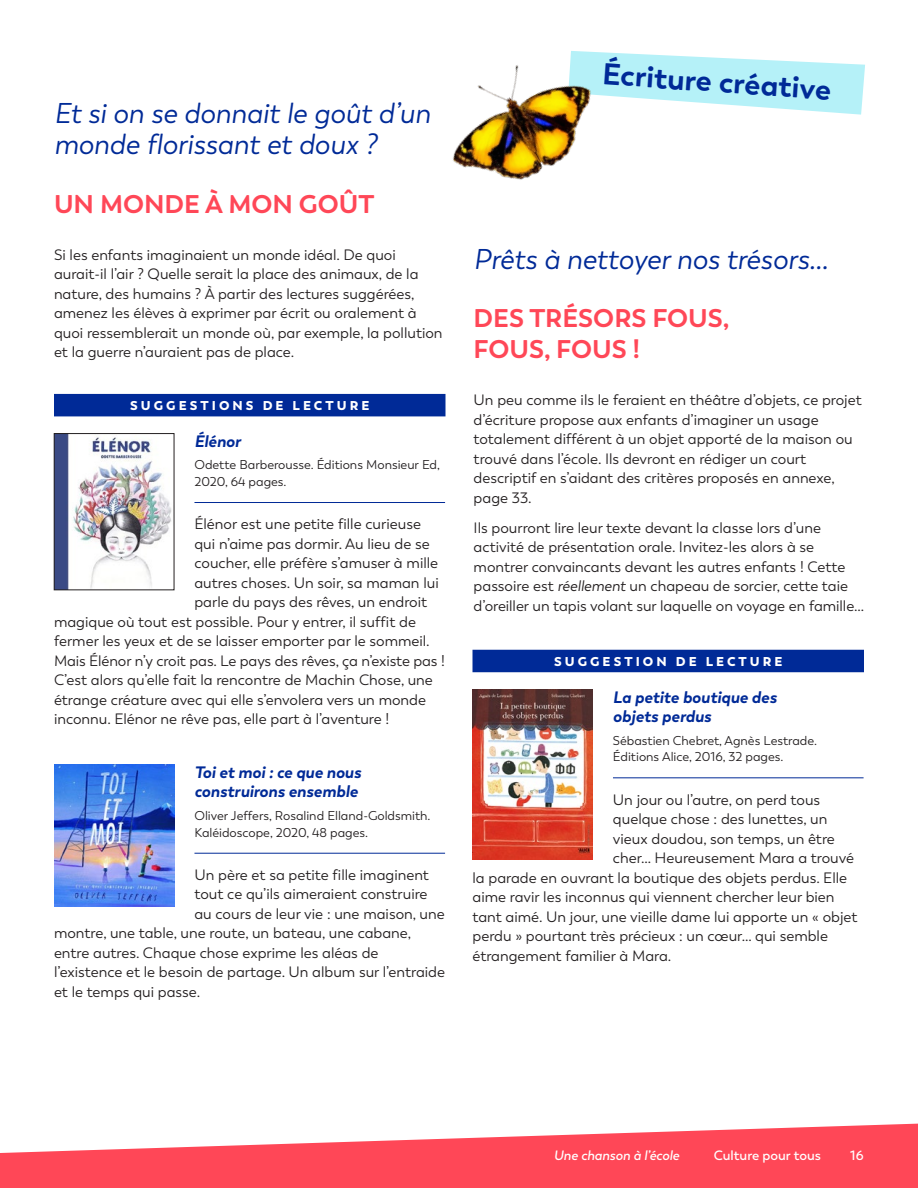
<style>
.page{position:relative;width:918px;height:1188px;background:#fff}
.page>*{position:absolute;margin:0;border:0;box-sizing:border-box;transform-origin:0 0}
.t1{font:700 30px "Boston";color:#002a97}
.t2{font:italic 28.5px/31.5px "Boston";color:#002a97}
.t3{font:700 25.5px/31.5px "Boston";color:#ff4757}
.t4{font:italic 700 16.5px/19.5px "Boston";color:#002a97}
.t5{font:15px/19.5px "Boston";color:#231f20}
.t6{font:italic 600 13.5px "Boston";color:#fff}
.t7{font:600 13.5px "Boston";color:#fff}
.t8{font:12.75px/16.5px "Boston";color:#231f20}
.t9{font:900 12.75px "Boston";letter-spacing:.24em;color:#fff}
.s1{font-style:italic}
</style>
<div class="page">
<svg style="left:636px;top:54px;width:229px;height:61px"></svg>
<div style="left:54px;top:394px;width:392px;height:22px;background:#002a97"></div>
<div style="left:473px;top:650px;width:391px;height:22px;background:#002a97"></div>
<hr style="left:194px;top:502px;width:251px;height:1px;background:#002a97">
<hr style="left:613px;top:777px;width:251px;height:1px;background:#002a97">
<hr style="left:194px;top:853px;width:251px;height:1px;background:#002a97">
<img style="left:56px;top:435px;width:116px;height:153px">
<div style="left:54px;top:433px;width:120px;height:157px;border:1px solid #231f20"></div>
<img style="left:54px;top:765px;width:120px;height:142px">
<img style="left:473px;top:689px;width:120px;height:170px">
<img style="left:452px;top:51px;width:184px;height:129px">
<svg style="left:0;top:1123px;width:918px;height:65px;fill:#ff4757"></svg>
<h1 class="t1" style="left:604px;top:55px;width:231px;rotate:4deg">Écriture créative</h1>
<h2 class="t2" style="left:54px;top:98px;width:378px">Et si on se donnait le goût d’un monde florissant et doux ?</h2>
<h3 class="t3" style="left:54px;top:189px;width:322px">UN MONDE À MON GOÛT</h3>
<p class="t5" style="left:54px;top:245px;width:390px">Si les enfants imaginaient un monde idéal. De quoi aurait‑il l’air ? Quelle serait la place des animaux, de la nature, des humains ? À partir des lectures suggérées, amenez les élèves à exprimer par écrit ou oralement à quoi ressemblerait un monde où, par exemple, la pollution et la guerre n’auraient pas de place.</p>
<h2 class="t2" style="left:474px;top:243px;width:356px">Prêts à nettoyer nos trésors...</h2>
<h3 class="t3" style="left:474px;top:303px;width:258px">DES TRÉSORS FOUS,<br>FOUS, FOUS !</h3>
<p class="t5" style="left:474px;top:390px;width:390px">Un peu comme ils le feraient en théâtre d’objets, ce projet d’écriture propose aux enfants d’imaginer un usage totalement différent à un objet apporté de la maison ou trouvé dans l’école. Ils devront en rédiger un court descriptif en s’aidant des critères proposés en annexe, page 33.</p>
<p class="t5" style="left:474px;top:518px;width:392px">Ils pourront lire leur texte devant la classe lors d’une activité de présentation orale. Invitez-les alors à se montrer convaincants devant les autres enfants ! Cette passoire est <span class="s1">réellement</span> un chapeau de sorcier, cette taie d’oreiller un tapis volant sur laquelle on voyage en famille…</p>
<p class="t9" style="left:130px;top:397px;width:241px">SUGGESTIONS DE LECTURE</p>
<p class="t4" style="left:194px;top:431px;width:48px">Élénor</p>
<p class="t8" style="left:194px;top:457px;width:247px">Odette Barberousse. Éditions Monsieur Ed,<br>2020, 64 pages.</p>
<p class="t5" style="left:194px;top:514px;width:228px">Élénor est une petite fille curieuse</p>
<p class="t5" style="left:194px;top:534px;width:237px">qui n’aime pas dormir. Au lieu de se</p>
<p class="t5" style="left:194px;top:553px;width:245px">coucher, elle préfère s’amuser à mille</p>
<p class="t5" style="left:194px;top:573px;width:246px">autres choses. Un soir, sa maman lui</p>
<p class="t5" style="left:194px;top:592px;width:234px">parle du pays des rêves, un endroit</p>
<p class="t5" style="left:54px;top:612px;width:363px">magique où tout est possible. Pour y entrer, il suffit de</p>
<p class="t5" style="left:54px;top:631px;width:377px">fermer les yeux et de se laisser emporter par le sommeil.</p>
<p class="t5" style="left:54px;top:651px;width:392px">Mais Élénor n’y croit pas. Le pays des rêves, ça n’existe pas !</p>
<p class="t5" style="left:54px;top:670px;width:380px">C’est alors qu’elle fait la rencontre de Machin Chose, une</p>
<p class="t5" style="left:54px;top:690px;width:374px">étrange créature avec qui elle s’envolera vers un monde</p>
<p class="t5" style="left:54px;top:709px;width:337px">inconnu. Elénor ne rêve pas, elle part à l’aventure !</p>
<p class="t9" style="left:554px;top:653px;width:230px">SUGGESTION DE LECTURE</p>
<p class="t4" style="left:613px;top:687px;width:165px">La petite boutique des objets perdus</p>
<p class="t8" style="left:613px;top:732px;width:206px">Sébastien Chebret, Agnès Lestrade.<br>Éditions Alice, 2016, 32 pages.</p>
<p class="t5" style="left:613px;top:790px;width:209px">Un jour ou l’autre, on perd tous</p>
<p class="t5" style="left:613px;top:809px;width:216px">quelque chose : des lunettes, un</p>
<p class="t5" style="left:613px;top:829px;width:223px">vieux doudou, son temps, un être</p>
<p class="t5" style="left:613px;top:848px;width:243px">cher… Heureusement Mara a trouvé</p>
<p class="t5" style="left:473px;top:868px;width:376px">la parade en ouvrant la boutique des objets perdus. Elle</p>
<p class="t5" style="left:473px;top:887px;width:364px">aime ravir les inconnus qui viennent chercher leur bien</p>
<p class="t5" style="left:473px;top:907px;width:387px">tant aimé. Un jour, une vieille dame lui apporte un « objet</p>
<p class="t5" style="left:473px;top:926px;width:357px">perdu » pourtant très précieux : un cœur… qui semble</p>
<p class="t5" style="left:473px;top:946px;width:200px">étrangement familier à Mara.</p>
<p class="t4" style="left:194px;top:763px;width:168px">Toi et moi : ce que nous construirons ensemble</p>
<p class="t8" style="left:194px;top:808px;width:238px">Oliver Jeffers, Rosalind Elland-Goldsmith.<br>Kaléidoscope, 2020, 48 pages.</p>
<p class="t5" style="left:194px;top:865px;width:236px">Un père et sa petite fille imaginent</p>
<p class="t5" style="left:194px;top:885px;width:235px">tout ce qu’ils aimeraient construire</p>
<p class="t5" style="left:194px;top:904px;width:252px">au cours de leur vie : une maison, une</p>
<p class="t5" style="left:54px;top:924px;width:359px">montre, une table, une route, un bateau, une cabane,</p>
<p class="t5" style="left:54px;top:943px;width:326px">entre autres. Chaque chose exprime les aléas de</p>
<p class="t5" style="left:54px;top:963px;width:393px">l’existence et le besoin de partage. Un album sur l’entraide</p>
<p class="t5" style="left:54px;top:982px;width:148px">et le temps qui passe.</p>
<p class="t6" style="left:554px;top:1147px;width:127px">Une chanson à l’école</p>
<p class="t7" style="left:714px;top:1147px;width:109px">Culture pour tous</p>
<p class="t7" style="left:850px;top:1147px;width:15px">16</p>
</div>
